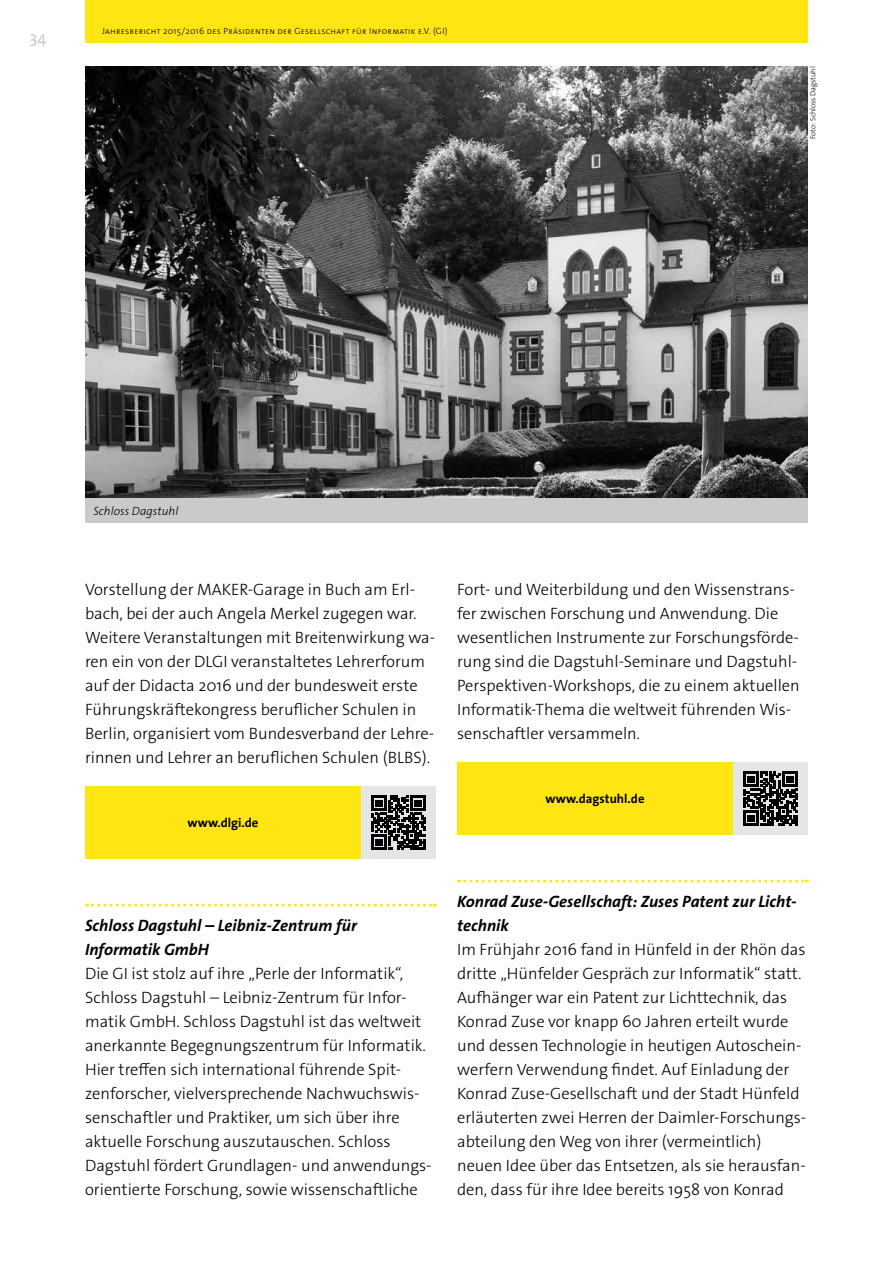
<style>
.page{position:relative;width:893px;height:1263px;background:#fff}
.page>*{position:absolute;margin:0;border:0;box-sizing:border-box;transform-origin:0 0}
.t1{font:300 16.5px/24px "The Sans Os F";color:#000}
.t2{font:italic 700 16.5px/24px "The Sans Os F";color:#000}
.t3{font:16.5px "The Sans Os F";color:#c9cacc}
.t4{font:700 12.75px "The Sans Os F";color:#000}
.t5{font:italic 300 12px "The Sans Os F";color:#000}
.t6{font:300 9px "The Sans Os F";letter-spacing:.03em;color:#000}
.t7{font:300 7.5px "The Sans Os F";letter-spacing:-.005em;color:#000}
</style>
<div class="page">
<div style="left:85px;top:0;width:723px;height:43px;background:#ffe512"></div>
<img style="left:85px;top:67px;width:723px;height:432px">
<div style="left:85px;top:499px;width:723px;height:24px;background:#c9cacc"></div>
<div style="left:85px;top:787px;width:276px;height:72px;background:#ffe512"></div>
<div style="left:457px;top:763px;width:276px;height:72px;background:#ffe512"></div>
<div style="left:361px;top:787px;width:75px;height:72px;background:#e4e5e6"></div>
<svg style="left:371px;top:795px;width:55px;height:55px"></svg>
<div style="left:733px;top:763px;width:75px;height:72px;background:#e4e5e6"></div>
<svg style="left:743px;top:771px;width:55px;height:55px"></svg>
<svg style="left:87px;top:904px;width:348px;height:3px"></svg>
<svg style="left:459px;top:880px;width:348px;height:3px"></svg>
<p class="t3" style="left:30px;top:26px;width:18px">34</p>
<p class="t6" style="left:102px;top:25px;width:347px">Jahresbericht 2015/2016 des Präsidenten der Gesellschaft für Informatik e.V. (GI)</p>
<p class="t7" style="left:808px;top:139px;width:74px;rotate:-90deg">Foto: Schloss Dagstuhl</p>
<p class="t5" style="left:94px;top:503px;width:86px">Schloss Dagstuhl</p>
<p class="t1" style="left:85px;top:577px;width:352px">Vorstellung der MAKER-Garage in Buch am Erl&shy;bach, bei der auch Angela Merkel zugegen war.<br>Weitere Veranstaltungen mit Breitenwirkung wa&shy;ren ein von der DLGI veranstaltetes Lehrerforum auf der Didacta 2016 und der bundesweit erste Führungskräftekongress beruflicher Schulen in Berlin, organisiert vom Bundesverband der Lehre&shy;rinnen und Lehrer an beruflichen Schulen (BLBS).</p>
<p class="t4" style="left:188px;top:815px;width:73px">www.dlgi.de</p>
<p class="t1" style="left:457px;top:577px;width:344px">Fort- und Weiterbildung und den Wissenstrans&shy;fer zwischen Forschung und Anwendung. Die wesentlichen Instrumente zur Forschungsförde&shy;rung sind die Dagstuhl-Seminare und Dagstuhl-Perspektiven-Workshops, die zu einem aktuellen Informatik-Thema die weltweit führenden Wis&shy;senschaftler versammeln.</p>
<p class="t4" style="left:546px;top:791px;width:100px">www.dagstuhl.de</p>
<p class="t2" style="left:85px;top:914px;width:273px">Schloss Dagstuhl – Leibniz-Zentrum für<br>Informatik GmbH</p>
<p class="t1" style="left:85px;top:961px;width:348px">Die GI ist stolz auf ihre „Perle der Informatik“, Schloss Dagstuhl – Leibniz-Zentrum für Infor&shy;matik GmbH. Schloss Dagstuhl ist das weltweit anerkannte Begegnungszentrum für Informatik.<br>Hier treffen sich international führende Spit&shy;zenforscher, vielversprechende Nachwuchswis&shy;senschaftler und Praktiker, um sich über ihre aktuelle Forschung auszutauschen. Schloss Dagstuhl fördert Grundlagen- und anwendungs&shy;orientierte Forschung, sowie wissenschaftliche</p>
<p class="t2" style="left:457px;top:890px;width:341px">Konrad Zuse-Gesellschaft: Zuses Patent zur Licht&shy;technik</p>
<p class="t1" style="left:457px;top:937px;width:351px">Im Frühjahr 2016 fand in Hünfeld in der Rhön das dritte „Hünfelder Gespräch zur Informatik“ statt.<br>Aufhänger war ein Patent zur Lichttechnik, das Konrad Zuse vor knapp 60 Jahren erteilt wurde und dessen Technologie in heutigen Autoschein&shy;werfern Verwendung findet. Auf Einladung der Konrad Zuse-Gesellschaft und der Stadt Hünfeld erläuterten zwei Herren der Daimler-Forschungs&shy;abteilung den Weg von ihrer (vermeintlich) neuen Idee über das Entsetzen, als sie herausfan&shy;den, dass für ihre Idee bereits 1958 von Konrad</p>
</div>
